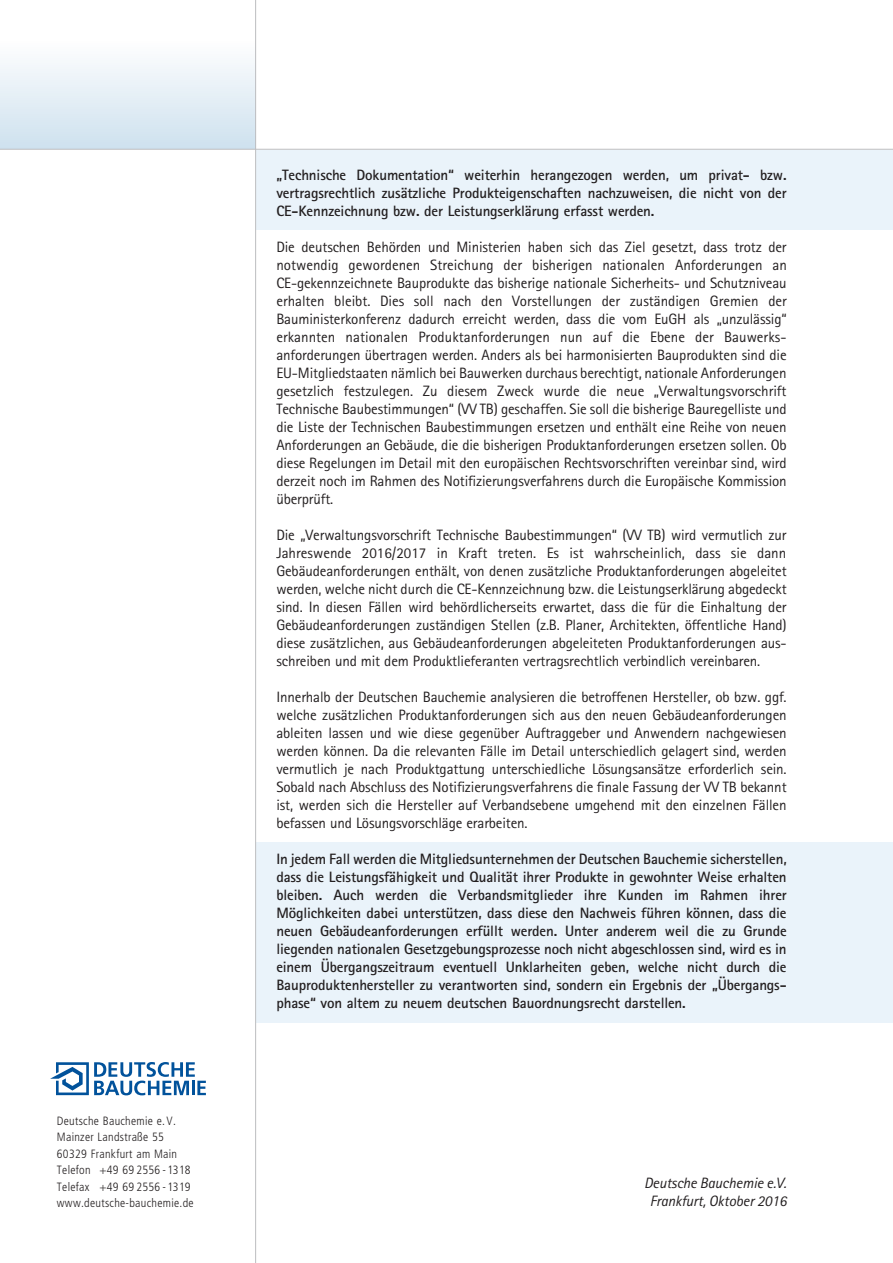
<style>
.page{position:relative;width:893px;height:1263px;background:#fff}
.page>*{position:absolute;margin:0;border:0;box-sizing:border-box;transform-origin:0 0}
.t1{font:15px/18px "Rotis Sans Serif";letter-spacing:-.01em;color:#231f20;text-align:justify}
.t2{font:700 15px/18px "Rotis Sans Serif";letter-spacing:-.01em;color:#231f20;text-align:justify}
.t3{font:italic 15px/18px "Rotis Sans Serif";letter-spacing:-.01em;color:#231f20;text-align:center}
.t4{font:300 condensed 12px/16.5px "Frutiger";letter-spacing:.025em;color:#231f20}
</style>
<div class="page">
<div style="left:0;top:38px;width:255px;height:111px;background:linear-gradient(to bottom,#fff,#cee1ee)"></div>
<div style="left:256px;top:150px;width:637px;height:80px;background:#eaf3fa"></div>
<div style="left:256px;top:842px;width:637px;height:180px;background:#eaf3fa"></div>
<hr style="left:0;top:149px;width:893px;height:1px;background:#bcbdc0">
<hr style="left:255px;top:0;width:1px;height:1263px;background:#bcbdc0">
<svg style="left:50px;top:1062px;width:156px;height:33px"></svg>
<p class="t4" style="left:57px;top:1113px;width:138px">Deutsche Bauchemie e.V.<br>Mainzer Landstraße 55<br>60329 Frankfurt am Main<br>Telefon +49 69 2556 -1318<br>Telefax +49 69 2556 -1319 www.deutsche-bauchemie.de</p>
<p class="t2" style="left:276px;top:166px;width:512px">„Technische Dokumentation“ weiterhin herangezogen werden, um privat- bzw. vertragsrechtlich zusätzliche Produkteigenschaften nachzuweisen, die nicht von der CE-Kennzeichnung bzw. der Leistungserklärung erfasst werden.</p>
<p class="t1" style="left:276px;top:238px;width:512px">Die deutschen Behörden und Ministerien haben sich das Ziel gesetzt, dass trotz der notwendig gewordenen Streichung der bisherigen nationalen Anforderungen an CE-gekennzeichnete Bauprodukte das bisherige nationale Sicherheits- und Schutzniveau erhalten bleibt. Dies soll nach den Vorstellungen der zuständigen Gremien der Bauministerkonferenz dadurch erreicht werden, dass die vom EuGH als „unzulässig“ erkannten nationalen Produktanforderungen nun auf die Ebene der Bauwerks&shy;anforderungen übertragen werden. Anders als bei harmonisierten Bauprodukten sind die EU-Mitgliedstaaten nämlich bei Bauwerken durchaus berechtigt, nationale Anforderungen gesetzlich festzulegen. Zu diesem Zweck wurde die neue „Verwaltungsvorschrift Technische Baubestimmungen“ (VV TB) geschaffen. Sie soll die bisherige Bauregelliste und die Liste der Technischen Baubestimmungen ersetzen und enthält eine Reihe von neuen Anforderungen an Gebäude, die die bisherigen Produktanforderungen ersetzen sollen. Ob diese Regelungen im Detail mit den europäischen Rechtsvorschriften vereinbar sind, wird derzeit noch im Rahmen des Notifizierungsverfahrens durch die Europäische Kommission überprüft.</p>
<p class="t1" style="left:276px;top:526px;width:512px">Die „Verwaltungsvorschrift Technische Baubestimmungen“ (VV TB) wird vermutlich zur Jahreswende 2016/2017 in Kraft treten. Es ist wahrscheinlich, dass sie dann Gebäudeanforderungen enthält, von denen zusätzliche Produktanforderungen abgeleitet werden, welche nicht durch die CE-Kennzeichnung bzw. die Leistungserklärung abgedeckt sind. In diesen Fällen wird behördlicherseits erwartet, dass die für die Einhaltung der Gebäudeanforderungen zuständigen Stellen (z.B. Planer, Architekten, öffentliche Hand) diese zusätzlichen, aus Gebäudeanforderungen abgeleiteten Produktanforderungen aus&shy;schreiben und mit dem Produktlieferanten vertragsrechtlich verbindlich vereinbaren.</p>
<p class="t1" style="left:276px;top:688px;width:512px">Innerhalb der Deutschen Bauchemie analysieren die betroffenen Hersteller, ob bzw. ggf. welche zusätzlichen Produktanforderungen sich aus den neuen Gebäudeanforderungen ableiten lassen und wie diese gegenüber Auftraggeber und Anwendern nachgewiesen werden können. Da die relevanten Fälle im Detail unterschiedlich gelagert sind, werden vermutlich je nach Produktgattung unterschiedliche Lösungsansätze erforderlich sein.<br>Sobald nach Abschluss des Notifizierungsverfahrens die finale Fassung der VV TB bekannt ist, werden sich die Hersteller auf Verbandsebene umgehend mit den einzelnen Fällen befassen und Lösungsvorschläge erarbeiten.</p>
<p class="t2" style="left:276px;top:850px;width:512px">In jedem Fall werden die Mitgliedsunternehmen der Deutschen Bauchemie sicherstellen, dass die Leistungsfähigkeit und Qualität ihrer Produkte in gewohnter Weise erhalten bleiben. Auch werden die Verbandsmitglieder ihre Kunden im Rahmen ihrer Möglichkeiten dabei unterstützen, dass diese den Nachweis führen können, dass die neuen Gebäudeanforderungen erfüllt werden. Unter anderem weil die zu Grunde liegenden nationalen Gesetzgebungsprozesse noch nicht abgeschlossen sind, wird es in einem Übergangszeitraum eventuell Unklarheiten geben, welche nicht durch die Bauproduktenhersteller zu verantworten sind, sondern ein Ergebnis der „Übergangs&shy;phase“ von altem zu neuem deutschen Bauordnungsrecht darstellen.</p>
<p class="t3" style="left:644px;top:1174px;width:144px">Deutsche Bauchemie e.V.<br>Frankfurt, Oktober 2016</p>
</div>
